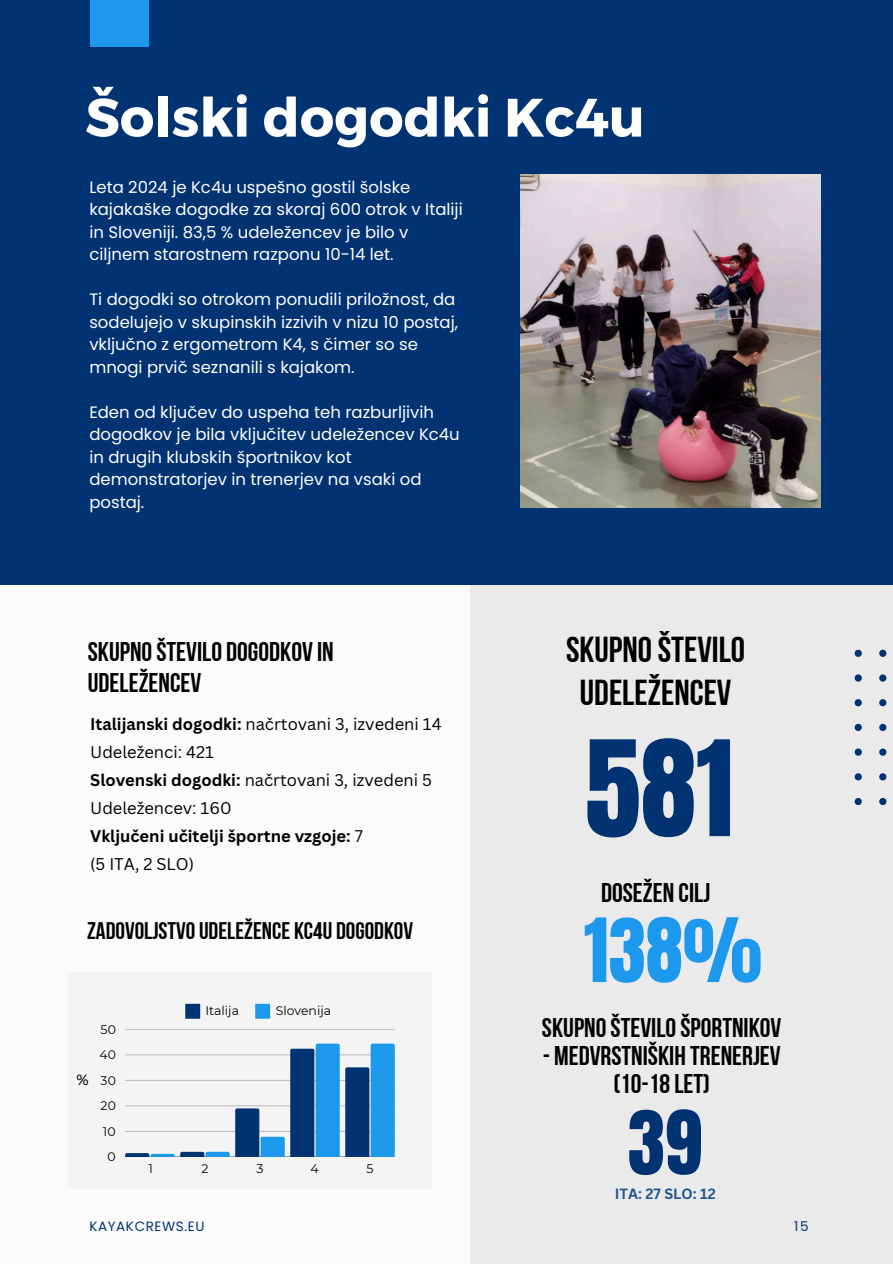
<style>
.page{position:relative;width:893px;height:1264px;background:#fff}
.page>*{position:absolute;margin:0;border:0;box-sizing:border-box;transform-origin:0 0}
.t1{font:112.5px "Anton";color:#013272}
.t2{font:75px "Anton";color:#1c98ed}
.t3{font:75px "Anton";color:#013272}
.t4{font:700 54px "Montserrat";color:#fff}
.t5{font:36px/42.8px "Bebas Neue Cyrillic";color:#000;text-align:center}
.t6{font:27px/30.3px "Bebas Neue Cyrillic";color:#000}
.t7{font:24px "Bebas Neue Cyrillic";color:#000}
.t8{font:16.5px/22.5px "Poppins";color:#fff}
.t9{font:16.5px/28.2px "Canva Sans";color:#000}
.t10{font:700 16.5px "Canva Sans";color:#000}
.t11{font:700 14.4px "Canva Sans";color:#20578b}
.t12{font:14.4px "Canva Sans";color:#000}
.t13{font:13.5px "Poppins";letter-spacing:.045em;color:#013272}
.t14{font:12.45px "Montserrat";color:#000}
.s1{font-weight:700}
.s2{font-weight:400}
</style>
<div class="page">
<div style="left:0;top:0;width:892px;height:1263px;background:#fbfbfb"></div>
<div style="left:470px;top:561px;width:422px;height:702px;background:#eaeaea"></div>
<div style="left:0;top:0;width:892px;height:584px;background:#013272"></div>
<img style="left:520px;top:174px;width:300px;height:333px">
<div style="left:90px;top:0;width:59px;height:46px;background:#1c98ed"></div>
<svg style="left:854px;top:649px;width:7px;height:8px"></svg>
<svg style="left:879px;top:649px;width:7px;height:8px"></svg>
<svg style="left:854px;top:674px;width:7px;height:7px"></svg>
<svg style="left:879px;top:674px;width:7px;height:7px"></svg>
<svg style="left:854px;top:699px;width:7px;height:7px"></svg>
<svg style="left:879px;top:699px;width:7px;height:7px"></svg>
<svg style="left:854px;top:723px;width:7px;height:8px"></svg>
<svg style="left:879px;top:723px;width:7px;height:8px"></svg>
<svg style="left:854px;top:748px;width:7px;height:7px"></svg>
<svg style="left:879px;top:748px;width:7px;height:7px"></svg>
<svg style="left:854px;top:773px;width:7px;height:7px"></svg>
<svg style="left:879px;top:773px;width:7px;height:7px"></svg>
<svg style="left:854px;top:798px;width:7px;height:7px"></svg>
<svg style="left:879px;top:798px;width:7px;height:7px"></svg>
<div style="left:68px;top:972px;width:364px;height:216px;background:#f4f4f4"></div>
<svg style="left:185px;top:1003px;width:15px;height:15px"></svg>
<svg style="left:255px;top:1003px;width:15px;height:15px"></svg>
<hr style="left:125px;top:1156px;width:270px;height:1px;background:#000;opacity:.6">
<hr style="left:125px;top:1029px;width:270px;height:1px;background:#c2c2c2">
<svg style="left:125px;top:1043px;width:270px;height:113px"></svg>
<p class="t4" style="left:85px;top:82px;width:561px">Šolski dogodki Kc4u</p>
<h5 class="t8" style="left:89px;top:176px;width:375px">Leta 2024 je Kc4u uspešno gostil šolske kajakaške dogodke za skoraj 600 otrok v Italiji in Sloveniji. 83,5 % udeležencev je bilo v ciljnem starostnem razponu 10-14 let.</h5>
<p class="t8" style="left:89px;top:288px;width:370px">Ti dogodki so otrokom ponudili priložnost, da sodelujejo v skupinskih izzivih v nizu 10 postaj, vključno z ergometrom K4, s čimer so se mnogi prvič seznanili s kajakom.</p>
<p class="t8" style="left:89px;top:401px;width:372px">Eden od ključev do uspeha teh razburljivih dogodkov je bila vključitev udeležencev Kc4u in drugih klubskih športnikov kot demonstratorjev in trenerjev na vsaki od postaj.</p>
<p class="t6" style="left:88px;top:639px;width:247px">SKUPNOŠTEVILO DOGODKOV IN<br>UDELEŽENCEV</p>
<p class="t9" style="left:90px;top:709px;width:353px"><span class="s1">Italijanski dogodki:</span> načrtovani 3, izvedeni 14<br>Udeleženci: 421</p>
<p class="t9" style="left:90px;top:765px;width:343px"><span class="s1">Slovenski dogodki:</span> načrtovani 3, izvedeni 5</p>
<h4 class="t9" style="left:90px;top:793px;width:143px">Udeležencev: 160</h4>
<h1 class="t10" style="left:90px;top:824px;width:274px">Vključeni učitelji športne vzgoje: <span class="s2">7</span></h1>
<h5 class="t9" style="left:90px;top:849px;width:105px">(5 ITA, 2 SLO)</h5>
<p class="t7" style="left:87px;top:920px;width:327px">ZADOVOLJSTVOUDELEŽENCE KC4U DOGODKOV</p>
<p class="t12" style="left:77px;top:1069px;width:14px">%</p>
<p class="t14" style="left:101px;top:1021px;width:17px">50</p>
<p class="t14" style="left:99px;top:1047px;width:18px">40</p>
<p class="t14" style="left:101px;top:1072px;width:17px">30</p>
<p class="t14" style="left:101px;top:1098px;width:17px">20</p>
<p class="t14" style="left:103px;top:1123px;width:14px">10</p>
<p class="t14" style="left:107px;top:1149px;width:10px">0</p>
<p class="t14" style="left:205px;top:1002px;width:35px">Italija</p>
<p class="t14" style="left:276px;top:1002px;width:57px">Slovenija</p>
<p class="t14" style="left:148px;top:1160px;width:6px">1</p>
<p class="t14" style="left:201px;top:1160px;width:9px">2</p>
<p class="t14" style="left:256px;top:1160px;width:9px">3</p>
<p class="t14" style="left:310px;top:1160px;width:10px">4</p>
<p class="t14" style="left:366px;top:1160px;width:9px">5</p>
<p class="t5" style="left:566px;top:632px;width:180px">SKUPNO ŠTEVILO<br>UDELEŽENCEV</p>
<p class="t1" style="left:585px;top:708px;width:150px">581</p>
<h2 class="t6" style="left:601px;top:880px;width:111px">DOSEŽEN CILJ</h2>
<h5 class="t2" style="left:583px;top:896px;width:180px">138%</h5>
<p class="t6" style="left:542px;top:1015px;width:241px">SKUPNOŠTEVILO ŠPORTNIKOV</p>
<p class="t6" style="left:542px;top:1044px;width:239px;line-height:28.2px;text-align:center">- MEDVRSTNIŠKIH TRENERJEV (10-18LET)</p>
<p class="t3" style="left:627px;top:1088px;width:76px">39</p>
<p class="t11" style="left:614px;top:1183px;width:103px">ITA: 27 SLO: 12</p>
<p class="t13" style="left:89px;top:1217px;width:117px">KAYAKCREWS.EU</p>
<h6 class="t13" style="left:794px;top:1217px;width:16px">15</h6>
</div>
